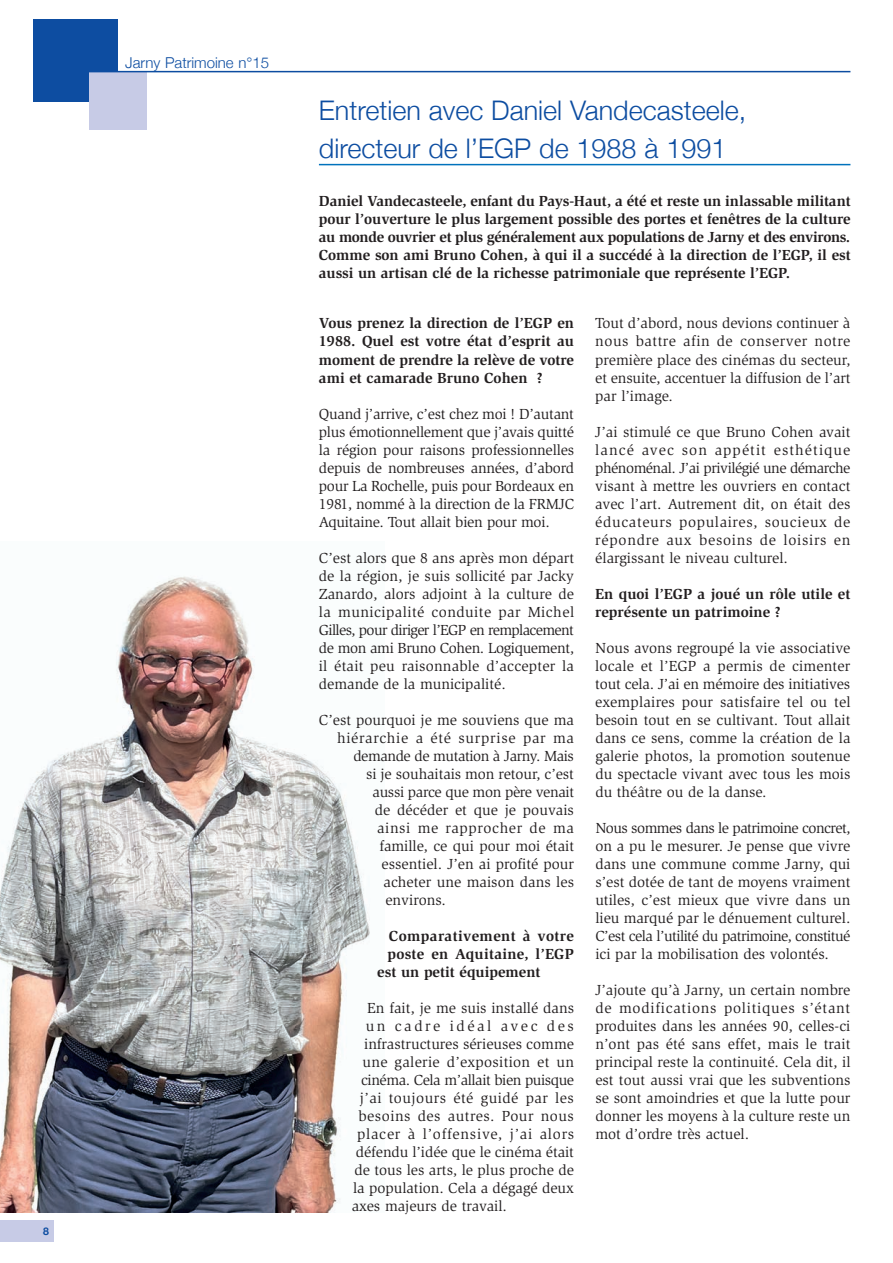
<style>
.page{position:relative;width:893px;height:1263px;background:#fff}
.page>*{position:absolute;margin:0;border:0;box-sizing:border-box;transform-origin:0 0}
.t1{font:300 27px/38.2px "Helvetica Neue";color:#0d4da1}
.t2{font:15px/18px "Slimbach";color:#231f20;text-align:justify}
.t3{font:700 15px/18px "Slimbach";color:#231f20;text-align:justify}
.t4{font:15px "Slimbach";letter-spacing:.035em;color:#231f20}
.t5{font:15px "Slimbach";letter-spacing:-.03em;color:#231f20}
.t6{font:15px "Slimbach";letter-spacing:-.025em;color:#231f20}
.t7{font:15px "Slimbach";letter-spacing:.05em;color:#231f20}
.t8{font:15px "Slimbach";letter-spacing:.045em;color:#231f20}
.t9{font:15px "Slimbach";letter-spacing:-.02em;color:#231f20}
.t10{font:15px "Slimbach";letter-spacing:.02em;color:#231f20}
.t11{font:700 15px "Slimbach";letter-spacing:.02em;color:#231f20}
.t12{font:15px "Slimbach";letter-spacing:.04em;color:#231f20}
.t13{font:700 15px "Slimbach";letter-spacing:.025em;color:#231f20}
.t14{font:300 15px "Helvetica Neue";color:#0d4da1}
.t15{font:15px "Slimbach";letter-spacing:.175em;color:#231f20}
.t16{font:700 10.5px "Helvetica Neue";color:#0d4da1}
</style>
<div class="page">
<img style="left:0;top:576px;width:370px;height:636px">
<div style="left:33px;top:19px;width:84px;height:82px;background:#0d4da1"></div>
<div style="left:89px;top:73px;width:58px;height:57px;background:#c7cbe6"></div>
<div style="left:0;top:1220px;width:54px;height:22px;background:#c7cbe6"></div>
<hr style="left:88px;top:71px;width:762px;height:1px;background:#0d4da1">
<hr style="left:319px;top:164px;width:531px;height:1px;background:#0072bc">
<p class="t16" style="left:43px;top:1223px;width:7px">8</p>
<p class="t14" style="left:125px;top:50px;width:145px">Jarny Patrimoine n°15</p>
<h1 class="t1" style="left:319px;top:89px;width:429px">Entretien avec Daniel Vandecasteele, directeur de l’EGP de 1988 à 1991</h1>
<p class="t3" style="left:319px;top:192px;width:533px">Daniel Vandecasteele, enfant du Pays-Haut, a été et reste un inlassable militant pour l’ouverture le plus largement possible des portes et fenêtres de la culture au monde ouvrier et plus généralement aux populations de Jarny et des environs.<br>Comme son ami Bruno Cohen, à qui il a succédé à la direction de l’EGP, il est aussi un artisan clé de la richesse patrimoniale que représente l’EGP.</p>
<p class="t3" style="left:319px;top:314px;width:257px">Vous prenez la direction de l’EGP en 1988. Quel est votre état d’esprit au moment de prendre la relève de votre ami et camarade Bruno Cohen ?</p>
<p class="t2" style="left:319px;top:405px;width:257px">Quand j’arrive, c’est chez moi ! D’autant plus émotionnellement que j’avais quitté la région pour raisons professionnelles depuis de nombreuses années, d’abord pour La Rochelle, puis pour Bordeaux en 1981, nommé à la direction de la FRMJC Aquitaine. Tout allait bien pour moi.</p>
<p class="t2" style="left:319px;top:549px;width:257px">C’est alors que 8 ans après mon départ de la région, je suis sollicité par Jacky Zanardo, alors adjoint à la culture de la municipalité conduite par Michel Gilles, pour diriger l’EGP en remplacement de mon ami Bruno Cohen. Logiquement, il était peu raisonnable d’accepter la demande de la municipalité.</p>
<p class="t2" style="left:319px;top:711px;width:257px">C’est pourquoi je me souviens que ma</p>
<p class="t8" style="left:337px;top:729px;width:239px">hiérarchie a été surprise par ma</p>
<p class="t6" style="left:353px;top:747px;width:222px">demande de mutation à Jarny. Mais</p>
<p class="t2" style="left:366px;top:765px;width:209px">si je souhaitais mon retour, c’est</p>
<p class="t9" style="left:373px;top:783px;width:203px">aussi parce que mon père venait</p>
<p class="t2" style="left:375px;top:801px;width:201px">de décéder et que je pouvais</p>
<p class="t12" style="left:377px;top:819px;width:198px">ainsi me rapprocher de ma</p>
<p class="t2" style="left:379px;top:837px;width:196px">famille, ce qui pour moi était</p>
<p class="t2" style="left:382px;top:855px;width:194px">essentiel. J’en ai profité pour</p>
<p class="t2" style="left:384px;top:873px;width:192px">acheter une maison dans les</p>
<p class="t2" style="left:385px;top:891px;width:62px">environs.</p>
<p class="t13" style="left:389px;top:926px;width:186px">Comparativement à votre</p>
<p class="t11" style="left:387px;top:944px;width:188px">poste en Aquitaine, l’EGP</p>
<p class="t3" style="left:377px;top:962px;width:165px">est un petit équipement</p>
<p class="t2" style="left:367px;top:999px;width:208px">En fait, je me suis installé dans</p>
<p class="t15" style="left:366px;top:1017px;width:210px">un cadre idéal avec des</p>
<p class="t2" style="left:364px;top:1035px;width:211px">infrastructures sérieuses comme</p>
<p class="t10" style="left:363px;top:1053px;width:213px">une galerie d’exposition et un</p>
<p class="t5" style="left:361px;top:1071px;width:215px">cinéma. Cela m’allait bien puisque</p>
<p class="t4" style="left:360px;top:1089px;width:216px">j’ai toujours été guidé par les</p>
<p class="t4" style="left:358px;top:1107px;width:217px">besoins des autres. Pour nous</p>
<p class="t7" style="left:357px;top:1125px;width:219px">placer à l’offensive, j’ai alors</p>
<p class="t2" style="left:356px;top:1143px;width:220px">défendu l’idée que le cinéma était</p>
<p class="t2" style="left:354px;top:1161px;width:221px">de tous les arts, le plus proche de</p>
<p class="t2" style="left:353px;top:1179px;width:222px">la population. Cela a dégagé deux</p>
<p class="t2" style="left:352px;top:1197px;width:157px">axes majeurs de travail.</p>
<p class="t2" style="left:595px;top:315px;width:257px">Tout d’abord, nous devions continuer à nous battre afin de conserver notre première place des cinémas du secteur, et ensuite, accentuer la diffusion de l’art par l’image.</p>
<p class="t2" style="left:595px;top:423px;width:257px">J’ai stimulé ce que Bruno Cohen avait lancé avec son appétit esthétique phénoménal. J’ai privilégié une démarche visant à mettre les ouvriers en contact avec l’art. Autrement dit, on était des éducateurs populaires, soucieux de répondre aux besoins de loisirs en élargissant le niveau culturel.</p>
<p class="t3" style="left:595px;top:584px;width:257px">En quoi l’EGP a joué un rôle utile et représente un patrimoine ?</p>
<p class="t2" style="left:595px;top:639px;width:257px">Nous avons regroupé la vie associative locale et l’EGP a permis de cimenter tout cela. J’ai en mémoire des initiatives exemplaires pour satisfaire tel ou tel besoin tout en se cultivant. Tout allait dans ce sens, comme la création de la galerie photos, la promotion soutenue du spectacle vivant avec tous les mois du théâtre ou de la danse.</p>
<p class="t2" style="left:595px;top:819px;width:257px">Nous sommes dans le patrimoine concret, on a pu le mesurer. Je pense que vivre dans une commune comme Jarny, qui s’est dotée de tant de moyens vraiment utiles, c’est mieux que vivre dans un lieu marqué par le dénuement culturel.<br>C’est cela l’utilité du patrimoine, constitué ici par la mobilisation des volontés.</p>
<p class="t2" style="left:595px;top:981px;width:257px">J’ajoute qu’à Jarny, un certain nombre de modifications politiques s’étant produites dans les années 90, celles-ci n’ont pas été sans effet, mais le trait principal reste la continuité. Cela dit, il est tout aussi vrai que les subventions se sont amoindries et que la lutte pour donner les moyens à la culture reste un mot d’ordre très actuel.</p>
</div>
